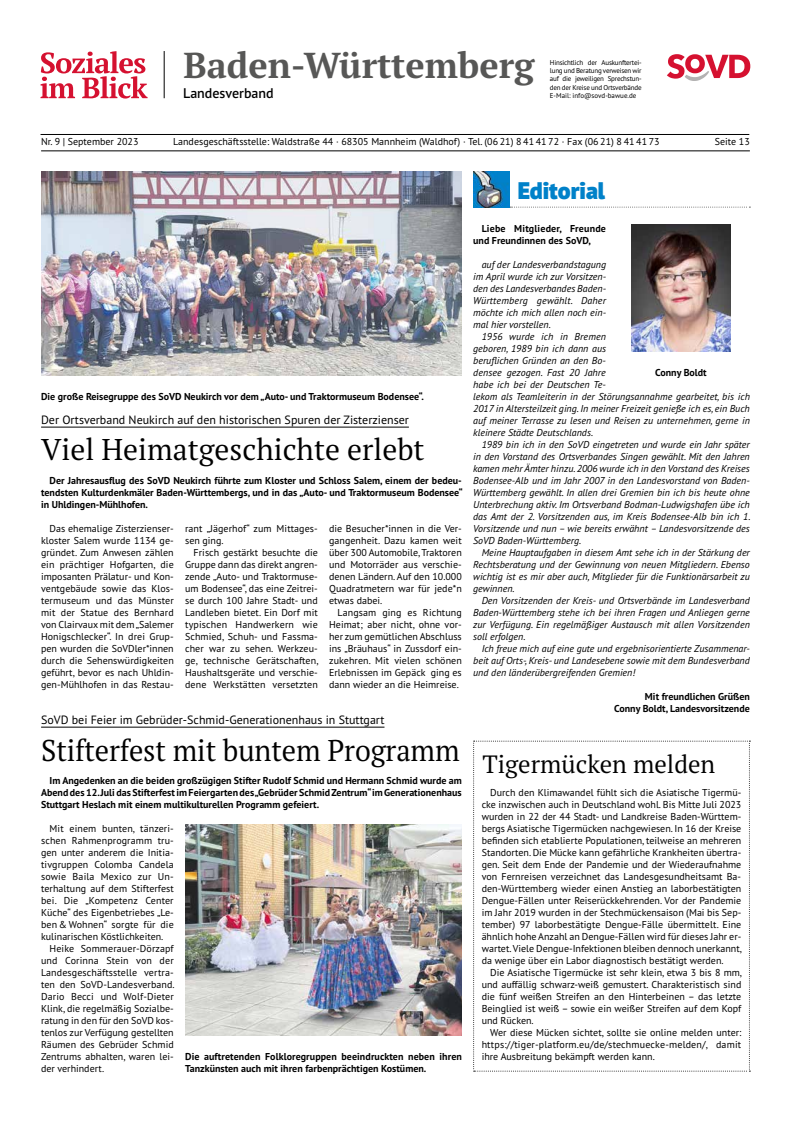
<style>
.page{position:relative;width:791px;height:1134px;background:#fff}
.page>*{position:absolute;margin:0;border:0;box-sizing:border-box;transform-origin:0 0}
.t1{font:700 36px "PT Serif Pro";color:#575756}
.t2{font:30px "PT Serif Pro";letter-spacing:-.005em;color:#000;scale:.96 1}
.t3{font:30px "PT Serif Pro";letter-spacing:-.005em;color:#000}
.t4{font:25px "PT Serif Pro";color:#000}
.t5{font:900 24px "PT Sans Pro";color:#0081c9}
.t6{font:600 14px "PT Sans Pro";color:#000}
.t7{font:12px "PT Sans Pro";color:#000}
.t8{font:10px/12px "PT Sans Pro";color:#000;text-align:justify}
.t9{font:italic 10px/12px "PT Sans Pro";color:#000;text-align:justify}
.t10{font:700 10px/12px "PT Sans Pro";color:#000}
.t11{font:7px/8.4px "PT Sans Pro";letter-spacing:-.03em;color:#000;text-align:justify}
</style>
<div class="page">
<img style="left:473px;top:172px;width:36px;height:36px">
<svg style="left:510px;top:207px;width:240px;height:1px"></svg>
<img style="left:632px;top:225px;width:98px;height:127px">
<img style="left:185px;top:824px;width:277px;height:212px">
<hr style="left:41px;top:727px;width:343px;height:1px;background:#000">
<hr style="left:41px;top:427px;width:368px;height:1px;background:#000">
<img style="left:41px;top:172px;width:421px;height:204px">
<svg style="left:473px;top:741px;width:277px;height:330px"></svg>
<hr style="left:164px;top:51px;width:1px;height:47px;background:#000">
<svg style="left:667px;top:54px;width:83px;height:27px"></svg>
<svg style="left:41px;top:51px;width:107px;height:48px"></svg>
<hr style="left:41px;top:134px;width:708px;height:1px;background:#000">
<hr style="left:41px;top:151px;width:709px;height:1px;background:#000">
<h1 class="t1" style="left:183px;top:41px;width:353px">Baden-Württemberg</h1>
<p class="t11" style="left:550px;top:58px;width:93px">Hinsichtlich der Auskunftertei&shy;lung und Beratung verweisen wir auf die jeweiligen Sprechstun&shy;den der Kreise und Ortsverbände E-Mail: info@sovd-bawue.de</p>
<h3 class="t6" style="left:183px;top:84px;width:92px">Landesverband</h3>
<p class="t8" style="left:41px;top:135px;width:99px">Nr. 9 | September 2023</p>
<p class="t8" style="left:173px;top:135px;width:488px">Landesgeschäftsstelle: Waldstraße 44 · 68305 Mannheim (Waldhof) · Tel. (06 21) 8 41 41 72 · Fax (06 21) 8 41 41 73</p>
<p class="t8" style="left:715px;top:135px;width:36px">Seite 13</p>
<p class="t10" style="left:41px;top:390px;width:384px">Die große Reisegruppe des SoVD Neukirch vor dem „Auto- und Traktormuseum Bodensee“.</p>
<p class="t7" style="left:41px;top:412px;width:369px">Der Ortsverband Neukirch auf den historischen Spuren der Zisterzienser</p>
<h2 class="t3" style="left:41px;top:430px;width:385px">Viel Heimatgeschichte erlebt</h2>
<p class="t10" style="left:41px;top:474px;width:423px;text-align:justify;text-indent:8px">Der Jahresausflug des SoVD Neukirch führte zum Kloster und Schloss Salem, einem der bedeu&shy;tendsten Kulturdenkmäler Baden-Württembergs, und in das „Auto- und Traktormuseum Bodensee“ in Uhldingen-Mühlhofen.</p>
<p class="t8" style="left:41px;top:522px;width:134px;text-indent:9px">Das ehemalige Zisterzienser&shy;kloster Salem wurde 1134 ge&shy;gründet. Zum Anwesen zählen ein prächtiger Hofgarten, die imposanten Prälatur- und Kon&shy;ventgebäude sowie das Klos&shy;termuseum und das Münster mit der Statue des Bernhard von Clairvaux mit dem „Salemer Honigschlecker“. In drei Grup&shy;pen wurden die SoVDler*innen durch die Sehenswürdigkeiten geführt, bevor es nach Uhldin&shy;gen-Mühlhofen in das Restau-</p>
<p class="t8" style="left:185px;top:522px;width:134px">rant „Jägerhof“ zum Mittages&shy;sen ging.</p>
<p class="t8" style="left:329px;top:522px;width:134px">die Besucher*innen in die Ver&shy;gangenheit. Dazu kamen weit über 300 Automobile, Traktoren und Motorräder aus verschie&shy;denen Ländern. Auf den 10.000<br>Quadratmetern war für jede*n etwas dabei.</p>
<p class="t8" style="left:329px;top:606px;width:134px;text-indent:8px">Langsam ging es Richtung Heimat; aber nicht, ohne vor&shy;her zum gemütlichen Abschluss ins „Bräuhaus“ in Zussdorf ein&shy;zukehren. Mit vielen schönen Erlebnissen im Gepäck ging es dann wieder an die Heimreise.</p>
<p class="t8" style="left:185px;top:546px;width:135px;text-indent:8px">Frisch gestärkt besuchte die Gruppe dann das direkt angren&shy;zende „Auto- und Traktormuse&shy;um Bodensee“, das eine Zeitrei&shy;se durch 100 Jahre Stadt- und Landleben bietet. Ein Dorf mit typischen Handwerkern wie Schmied, Schuh- und Fassma&shy;cher war zu sehen. Werkzeu&shy;ge, technische Gerätschaften, Haushaltsgeräte und verschie&shy;dene Werkstätten versetzten</p>
<p class="t7" style="left:41px;top:712px;width:345px">SoVD bei Feier im Gebrüder-Schmid-Generationenhaus in Stuttgart</p>
<h2 class="t2" style="left:41px;top:730px;width:438px">Stifterfest mit buntem Programm</h2>
<p class="t10" style="left:41px;top:774px;width:422px;text-align:justify;text-indent:8px">Im Angedenken an die beiden großzügigen Stifter Rudolf Schmid und Hermann Schmid wurde am Abend des 12. Juli das Stifterfest im Feiergarten des „Gebrüder Schmid Zentrum“ im Generationenhaus Stuttgart Heslach mit einem multikulturellen Programm gefeiert.</p>
<p class="t8" style="left:41px;top:822px;width:134px;text-indent:8px">Mit einem bunten, tänzeri&shy;schen Rahmenprogramm tru&shy;gen unter anderem die Initia&shy;tivgruppen Colomba Candela sowie Baila Mexico zur Un&shy;terhaltung auf dem Stifterfest bei. Die „Kompetenz Center Küche“ des Eigenbetriebes „Le&shy;ben &amp; Wohnen“ sorgte für die kulinarischen Köstlichkeiten.</p>
<p class="t8" style="left:41px;top:942px;width:135px;text-indent:8px">Heike Sommerauer-Dörzapf und Corinna Stein von der Landesgeschäftsstelle vertra&shy;ten den SoVD-Landesverband.<br>Dario Becci und Wolf-Dieter Klink, die regelmäßig Sozialbe&shy;ratung in den für den SoVD kos&shy;tenlos zur Verfügung gestellten Räumen des Gebrüder Schmid Zentrums abhalten, waren lei&shy;der verhindert.</p>
<p class="t10" style="left:185px;top:1050px;width:278px">Die auftretenden Folkloregruppen beeindruckten neben ihren<br>Tanzkünsten auch mit ihren farbenprächtigen Kostümen.</p>
<h3 class="t5" style="left:518px;top:174px;width:89px">Editorial</h3>
<p class="t10" style="left:473px;top:222px;width:134px;text-indent:8px">Liebe Mitglieder, Freunde und Freundinnen des SoVD,</p>
<p class="t9" style="left:473px;top:258px;width:134px;text-indent:8px">auf der Landesverbandstagung im April wurde ich zur Vorsitzen&shy;den des Landesverbandes Baden-Württemberg gewählt. Daher möchte ich mich allen noch ein&shy;mal hier vorstellen.</p>
<p class="t9" style="left:473px;top:330px;width:278px;text-align:left;text-indent:8px">1956 wurde ich in Bremen<br>geboren, 1989 bin ich dann aus<br>beruflichen Gründen an den Bo-<br>densee gezogen. Fast 20 Jahre<br>habe ich bei der Deutschen Te-<br>lekom als Teamleiterin in der Störungsannahme gearbeitet, bis ich 2017 in Altersteilzeit ging. In meiner Freizeit genieße ich es, ein Buch auf meiner Terrasse zu lesen und Reisen zu unternehmen, gerne in kleinere Städte Deutschlands.</p>
<p class="t9" style="left:473px;top:438px;width:279px;text-indent:8px">1989 bin ich in den SoVD eingetreten und wurde ein Jahr später in den Vorstand des Ortsverbandes Singen gewählt. Mit den Jahren kamen mehr Ämter hinzu. 2006 wurde ich in den Vorstand des Kreises Bodensee-Alb und im Jahr 2007 in den Landesvorstand von Baden-Württemberg gewählt. In allen drei Gremien bin ich bis heute ohne Unterbrechung aktiv. Im Ortsverband Bodman-Ludwigshafen übe ich das Amt der 2. Vorsitzenden aus, im Kreis Bodensee-Alb bin ich 1.<br>Vorsitzende und nun – wie bereits erwähnt – Landesvorsitzende des SoVD Baden-Württemberg.</p>
<p class="t9" style="left:473px;top:546px;width:278px;text-indent:8px">Meine Hauptaufgaben in diesem Amt sehe ich in der Stärkung der Rechtsberatung und der Gewinnung von neuen Mitgliedern. Ebenso wichtig ist es mir aber auch, Mitglieder für die Funktionärsarbeit zu gewinnen.</p>
<p class="t9" style="left:473px;top:594px;width:278px;text-indent:8px">Den Vorsitzenden der Kreis- und Ortsverbände im Landesverband Baden-Württemberg stehe ich bei ihren Fragen und Anliegen gerne zur Verfügung. Ein regelmäßiger Austausch mit allen Vorsitzenden soll erfolgen.</p>
<p class="t9" style="left:473px;top:642px;width:278px;text-indent:8px">Ich freue mich auf eine gute und ergebnisorientierte Zusammenar&shy;beit auf Orts-, Kreis- und Landesebene sowie mit dem Bundesverband und den länderübergreifenden Gremien!</p>
<p class="t10" style="left:614px;top:690px;width:137px;text-align:right">Mit freundlichen Grüßen<br>Conny Boldt, Landesvorsitzende</p>
<p class="t10" style="left:655px;top:366px;width:53px">Conny Boldt</p>
<h3 class="t4" style="left:482px;top:747px;width:234px">Tigermücken melden</h3>
<p class="t8" style="left:482px;top:786px;width:262px;text-indent:8px">Durch den Klimawandel fühlt sich die Asiatische Tigermü&shy;cke inzwischen auch in Deutschland wohl. Bis Mitte Juli 2023 wurden in 22 der 44 Stadt- und Landkreise Baden-Württem&shy;bergs Asiatische Tigermücken nachgewiesen. In 16 der Kreise befinden sich etablierte Populationen, teilweise an mehreren Standorten. Die Mücke kann gefährliche Krankheiten übertra&shy;gen. Seit dem Ende der Pandemie und der Wiederaufnahme von Fernreisen verzeichnet das Landesgesundheitsamt Ba&shy;den-Württemberg wieder einen Anstieg an laborbestätigten Dengue-Fällen unter Reiserückkehrenden. Vor der Pandemie im Jahr 2019 wurden in der Stechmückensaison (Mai bis Sep&shy;tember) 97 laborbestätigte Dengue-Fälle übermittelt. Eine ähnlich hohe Anzahl an Dengue-Fällen wird für dieses Jahr er&shy;wartet. Viele Dengue-Infektionen bleiben dennoch unerkannt, da wenige über ein Labor diagnostisch bestätigt werden.</p>
<p class="t8" style="left:482px;top:966px;width:262px;text-indent:8px">Die Asiatische Tigermücke ist sehr klein, etwa 3 bis 8 mm, und auffällig schwarz-weiß gemustert. Charakteristisch sind die fünf weißen Streifen an den Hinterbeinen – das letzte Beinglied ist weiß – sowie ein weißer Streifen auf dem Kopf und Rücken.</p>
<p class="t8" style="left:482px;top:1026px;width:261px;text-indent:8px">Wer diese Mücken sichtet, sollte sie online melden unter: https://tiger-platform.eu/de/stechmuecke-melden/, damit ihre Ausbreitung bekämpft werden kann.</p>
</div>
